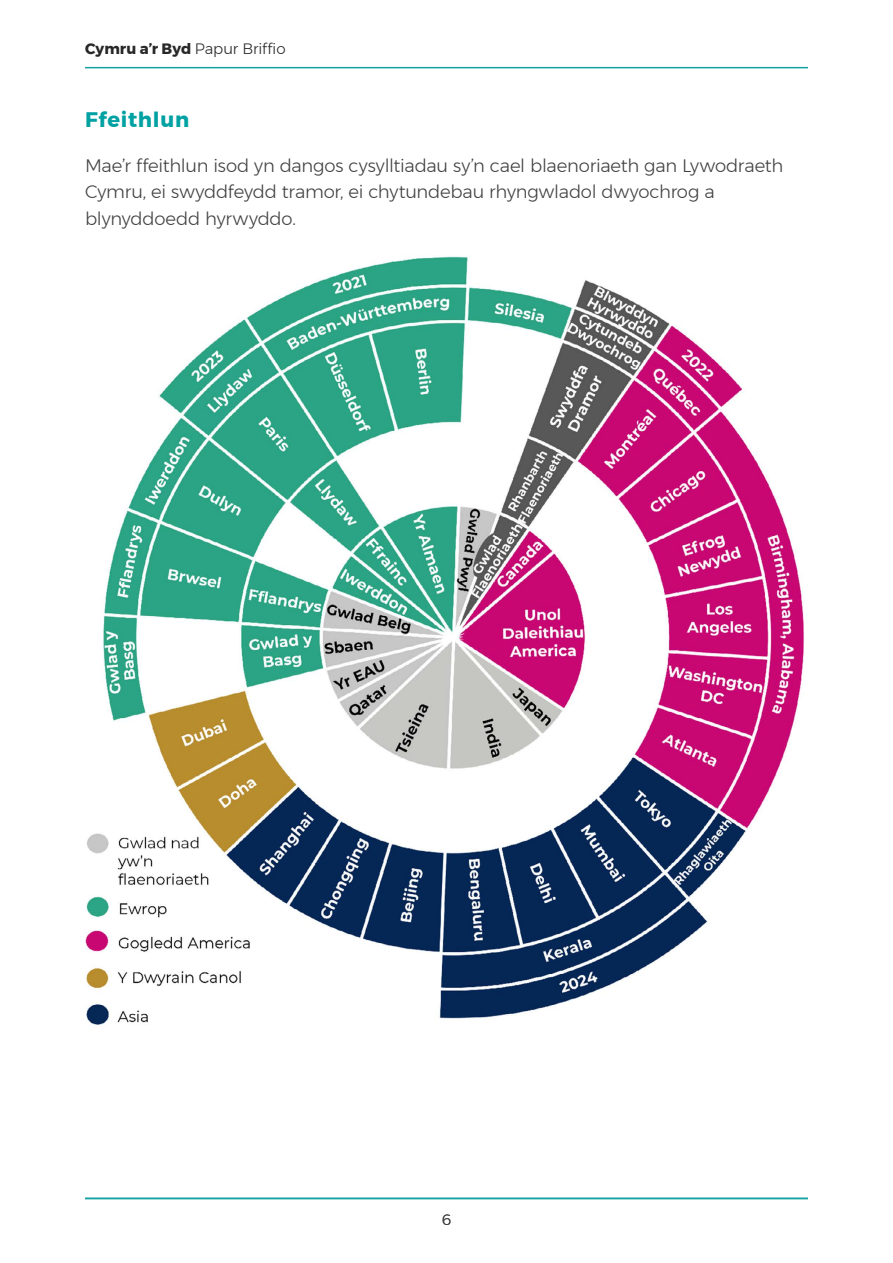
<style>
.page{position:relative;width:893px;height:1263px;background:#fff}
.page>*{position:absolute;margin:0;border:0;box-sizing:border-box;transform-origin:0 0}
.t1{font:700 21px "Montserrat";letter-spacing:.035em;color:#00a1a2}
.t2{font:300 18px/26.2px "Montserrat";letter-spacing:-.015em;color:#414042}
.t3{font:300 15px "Montserrat";letter-spacing:-.005em;color:#292829}
.t4{font:300 15px "Montserrat";color:#414042}
.s1{font-weight:700}
</style>
<div class="page">
<img style="left:85px;top:256px;width:719px;height:769px">
<hr style="left:85px;top:1198px;width:723px;height:1px;background:#15a1a2">
<hr style="left:85px;top:67px;width:723px;height:1px;background:#15a1a2">
<p class="t3" style="left:85px;top:38px;width:202px"><span class="s1">Cymru a’r Byd</span> Papur Briffio</p>
<p class="t1" style="left:85px;top:102px;width:106px">Ffeithlun</p>
<p class="t2" style="left:85px;top:152px;width:700px">Mae’r ffeithlun isod yn dangos cysylltiadau sy’n cael blaenoriaeth gan Lywodraeth<br>Cymru, ei swyddfeydd tramor, ei chytundebau rhyngwladol dwyochrog a blynyddoedd hyrwyddo.</p>
<p class="t4" style="left:442px;top:1208px;width:11px">6</p>
</div>
